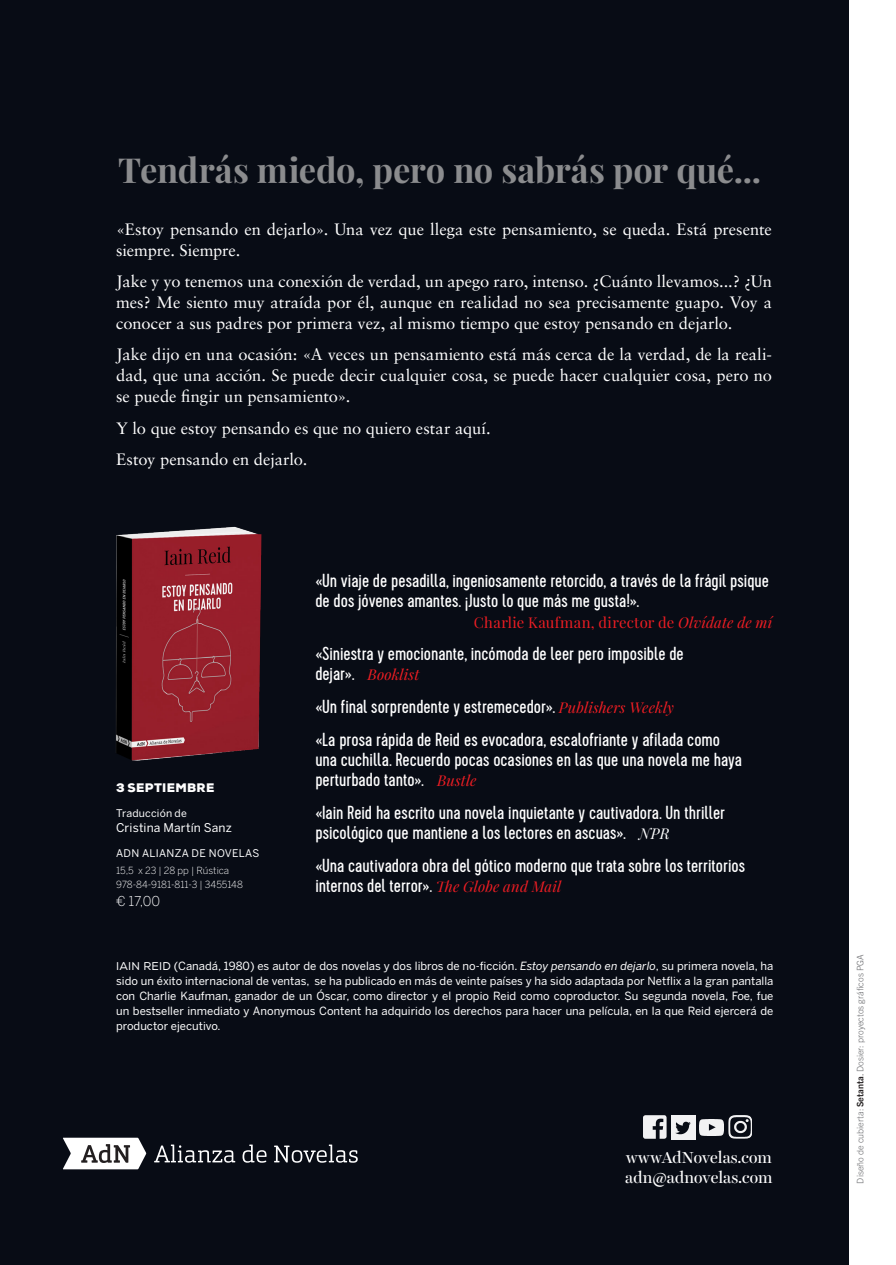
<style>
.page{position:relative;width:896px;height:1265px;background:#fff}
.page>*{position:absolute;margin:0;border:0;box-sizing:border-box;transform-origin:0 0}
.txts_fajas{font:700 34.5px "Playfair Display";letter-spacing:-.005em;color:#8b8c8e}
.textos_CITA_adn{font:18.9px/20.2px "Cervo";color:#fff}
.Txt_4a{font:16.5px/21px "Sabon LT Std";color:#fff;text-align:justify}
.t1{font:16.05px "Harriet Display";letter-spacing:-.005em;color:#fff}
.textos_CITA_adn-2{font:14.85px "Playfair Display";letter-spacing:.02em;color:#ee1d23}
.textos_CITA_adn-3{font:italic 14.85px "Playfair Display";letter-spacing:.01em;color:#ee1d23}
.datos_09_PVP{font:300 13.5px "Benton Sans";color:#fff}
.datos_04_TRADUCCION{font:12px "Benton Sans";letter-spacing:.01em;color:#fff}
.datos_00_FECHA{font:900 12px "Nexa";letter-spacing:.025em;color:#fff}
.textos_BIOGRAFIA{font:11.25px/15px "Benton Sans";color:#fff;text-align:justify}
.datos_07_COLECCION{font:10.5px "Benton Sans";letter-spacing:.03em;color:#fff}
.datos_04_TRADUCCION-2{font:10.5px "Benton Sans";letter-spacing:.02em;color:#fff}
.datos_08_DATOS{font:300 9.75px "Benton Sans";color:#fff}
.t2{font:300 9px "Trade Gothic Next LT Pro";color:#6c6d70}
.s1{font-style:italic}
.s2{font-family:"Cervo";font-style:normal;font-size:18.9px;color:#fff}
.s3{font-family:"Playfair Display";font-style:italic;font-size:14.85px;color:#ee1d23}
.s4{font-family:"Playfair Display";font-style:italic;font-size:14.85px}
.s5{font-family:"Nexa"}
.s6{font-weight:700;color:#231f20}
.s7{color:#231f20}
</style>
<div class="page">
<div style="left:0;top:0;width:848px;height:1265px;background:#080c15"></div>
<img style="left:643px;top:1115px;width:23px;height:23px">
<img style="left:699px;top:1119px;width:24px;height:17px">
<img style="left:728px;top:1115px;width:24px;height:23px">
<img style="left:671px;top:1115px;width:24px;height:24px">
<svg style="left:154px;top:1144px;width:204px;height:18px"></svg>
<svg style="left:63px;top:1137px;width:83px;height:32px;background:#c3c3c4"></svg>
<img style="left:116px;top:526px;width:146px;height:235px">
<p class="txts_fajas" style="left:118px;top:148px;width:644px">Tendrás miedo, pero no sabrás por qué...</p>
<p class="Txt_4a" style="left:116px;top:218px;width:657px">«Estoy pensando en dejarlo». Una vez que llega este pensamiento, se queda. Está presente siempre. Siempre.</p>
<p class="Txt_4a" style="left:116px;top:271px;width:657px">Jake y yo tenemos una conexión de verdad, un apego raro, intenso. ¿Cuánto llevamos...? ¿Un mes? Me siento muy atraída por él, aunque en realidad no sea precisamente guapo. Voy a conocer a sus padres por primera vez, al mismo tiempo que estoy pensando en dejarlo.</p>
<p class="Txt_4a" style="left:116px;top:344px;width:657px">Jake dijo en una ocasión: «A veces un pensamiento está más cerca de la verdad, de la reali&shy;dad, que una acción. Se puede decir cualquier cosa, se puede hacer cualquier cosa, pero no se puede fingir un pensamiento».</p>
<p class="Txt_4a" style="left:116px;top:417px;width:376px">Y lo que estoy pensando es que no quiero estar aquí.</p>
<p class="Txt_4a" style="left:116px;top:448px;width:193px">Estoy pensando en dejarlo.</p>
<p class="datos_00_FECHA" style="left:116px;top:780px;width:100px">3 SEPTIEMBRE</p>
<p class="datos_04_TRADUCCION-2" style="left:116px;top:807px;width:72px">Traducción de</p>
<p class="datos_04_TRADUCCION" style="left:116px;top:820px;width:117px">Cristina Martín Sanz</p>
<p class="datos_07_COLECCION" style="left:116px;top:846px;width:145px">ADN ALIANZA DE NOVELAS</p>
<p class="datos_08_DATOS" style="left:116px;top:865px;width:115px">15,5 x 23 | 28 pp | Rústica</p>
<p class="datos_08_DATOS" style="left:116px;top:878px;width:128px">978-84-9181-811-3 | 3455148</p>
<p class="datos_09_PVP" style="left:116px;top:893px;width:45px">€ 17,00</p>
<p class="textos_CITA_adn" style="left:315px;top:571px;width:455px">«Un viaje de pesadilla, ingeniosamente retorcido, a través de la frágil psique de dos jóvenes amantes. ¡Justo lo que más me gusta!».</p>
<p class="textos_CITA_adn-2" style="left:474px;top:613px;width:300px">Charlie Kaufman, director de <span class="s1">Olvídate de mí</span></p>
<p class="textos_CITA_adn" style="left:315px;top:644px;width:370px">«Siniestra y emocionante, incómoda de leer pero imposible de</p>
<p class="textos_CITA_adn-3" style="left:315px;top:665px;width:105px"><span class="s2">dejar».</span> Booklist</p>
<p class="textos_CITA_adn" style="left:315px;top:697px;width:360px">«Un final sorprendente y estremecedor». <span class="s3">Publishers Weekly</span></p>
<p class="textos_CITA_adn" style="left:315px;top:729px;width:428px">«La prosa rápida de Reid es evocadora, escalofriante y afilada como una cuchilla. Recuerdo pocas ocasiones en las que una novela me haya perturbado tanto». <span class="s3">Bustle</span></p>
<p class="textos_CITA_adn" style="left:315px;top:803px;width:411px">«Iain Reid ha escrito una novela inquietante y cautivadora. Un thriller psicológico que mantiene a los lectores en ascuas». <span class="s4">NPR</span></p>
<p class="textos_CITA_adn" style="left:315px;top:855px;width:431px">«Una cautivadora obra del gótico moderno que trata sobre los territorios internos del terror». <span class="s3">The Globe and Mail</span></p>
<p class="textos_BIOGRAFIA" style="left:116px;top:958px;width:659px"><span class="s5">IAIN REID</span> (Canadá, 1980) es autor de dos novelas y dos libros de no-ficción. <span class="s1">Estoy pensando en dejarlo</span>, su primera novela, ha sido un éxito internacional de ventas, se ha publicado en más de veinte países y ha sido adaptada por Netflix a la gran pantalla con Charlie Kaufman, ganador de un Óscar, como director y el propio Reid como coproductor. Su segunda novela, Foe, fue un bestseller inmediato y Anonymous Content ha adquirido los derechos para hacer una película, en la que Reid ejercerá de productor ejecutivo.</p>
<p class="t1" style="left:625px;top:1146px;width:148px">wwwAdNovelas.com</p>
<p class="t1" style="left:625px;top:1165px;width:149px">adn@adnovelas.com</p>
<p class="t2" style="left:853px;top:1183px;width:231px;rotate:-90deg">Diseño de cubierta: <span class="s6">Setanta</span><span class="s7">.</span> Dosier: proyectos gráficos PGA</p>
</div>
